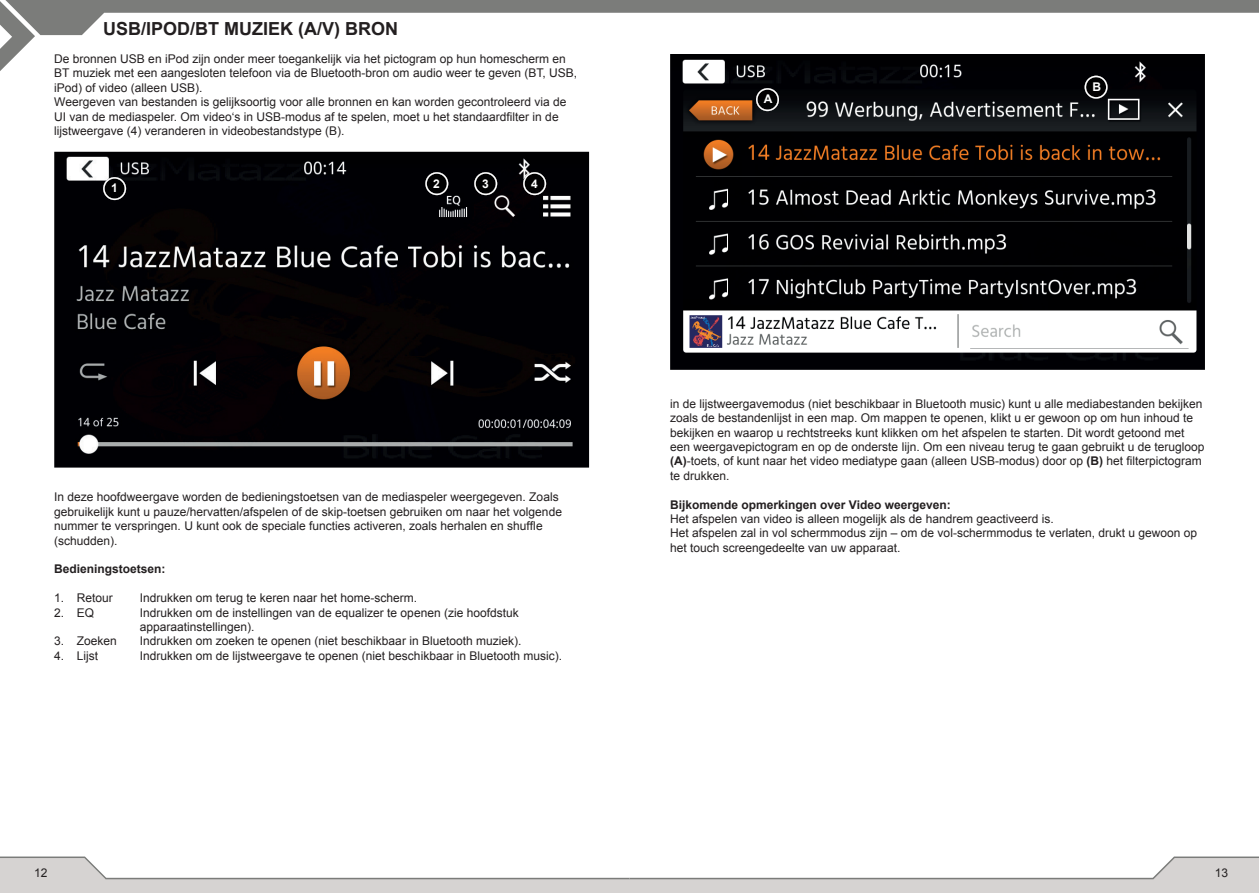
<style>
.page{position:relative;width:1259px;height:893px;background:#fff}
.page>*{position:absolute;margin:0;border:0;box-sizing:border-box;transform-origin:0 0}
.t1{font:700 18px "Arial";color:#231f20}
.t2{font:12px/14.4px "Arial";color:#231f20}
.t3{font:700 12px "Arial";color:#231f20}
.t4{font:700 12px "Arial";color:#fff}
.s1{font-weight:700}
</style>
<div class="page">
<div style="left:0;top:880px;width:1259px;height:13px;background:#d6d3d2"></div>
<svg style="left:0;top:856px;width:1259px;height:24px"></svg>
<svg style="left:0;top:0;width:1259px;height:71px"></svg>
<img style="left:54px;top:152px;width:535px;height:316px">
<img style="left:103px;top:177px;width:23px;height:23px">
<img style="left:104px;top:178px;width:21px;height:21px">
<div style="left:103px;top:177px;width:23px;height:23px;border:2px solid #fff;border-radius:50%"></div>
<img style="left:474px;top:172px;width:23px;height:23px">
<img style="left:475px;top:173px;width:21px;height:21px">
<div style="left:474px;top:172px;width:23px;height:23px;border:2px solid #fff;border-radius:50%"></div>
<img style="left:425px;top:172px;width:23px;height:23px">
<img style="left:426px;top:173px;width:21px;height:21px">
<div style="left:425px;top:172px;width:23px;height:23px;border:2px solid #fff;border-radius:50%"></div>
<img style="left:523px;top:172px;width:23px;height:23px">
<img style="left:524px;top:173px;width:21px;height:21px">
<div style="left:523px;top:172px;width:23px;height:23px;border:2px solid #fff;border-radius:50%"></div>
<img style="left:670px;top:54px;width:535px;height:316px">
<img style="left:756px;top:88px;width:23px;height:23px">
<img style="left:757px;top:89px;width:21px;height:21px">
<div style="left:756px;top:88px;width:23px;height:23px;border:2px solid #fff;border-radius:50%"></div>
<img style="left:1084px;top:76px;width:23px;height:23px">
<img style="left:1085px;top:76px;width:21px;height:22px">
<div style="left:1084px;top:76px;width:23px;height:23px;border:2px solid #fff;border-radius:50%"></div>
<h1 class="t1" style="left:103px;top:17px;width:297px">USB/IPOD/BT MUZIEK (A/V) BRON</h1>
<p class="t2" style="left:54px;top:52px;width:524px">De bronnen USB en iPod zijn onder meer toegankelijk via het pictogram op hun homescherm en BT muziek met een aangesloten telefoon via de Bluetooth-bron om audio weer te geven (BT, USB, iPod) of video (alleen USB).<br>Weergeven van bestanden is gelijksoortig voor alle bronnen en kan worden gecontroleerd via de UI van de mediaspeler. Om video‘s in USB-modus af te spelen, moet u het standaardfilter in de lijstweergave (4) veranderen in videobestandstype (B).</p>
<p class="t4" style="left:111px;top:180px;width:8px">1</p>
<p class="t4" style="left:433px;top:175px;width:8px">2</p>
<p class="t4" style="left:482px;top:175px;width:8px">3</p>
<p class="t4" style="left:531px;top:175px;width:8px">4</p>
<p class="t2" style="left:54px;top:490px;width:509px">In deze hoofdweergave worden de bedieningstoetsen van de mediaspeler weergegeven. Zoals gebruikelijk kunt u pauze/hervatten/afspelen of de skip-toetsen gebruiken om naar het volgende nummer te verspringen. U kunt ook de speciale functies activeren, zoals herhalen en shuffle (schudden).</p>
<p class="t3" style="left:54px;top:561px;width:113px">Bedieningstoetsen:</p>
<p class="t2" style="left:54px;top:591px;width:60px">1. Retour</p>
<p class="t2" style="left:140px;top:591px;width:279px">Indrukken om terug te keren naar het home-scherm.</p>
<p class="t2" style="left:54px;top:605px;width:41px">2. EQ</p>
<p class="t2" style="left:140px;top:605px;width:380px">Indrukken om de instellingen van de equalizer te openen (zie hoofdstuk apparaatinstellingen).</p>
<p class="t2" style="left:54px;top:634px;width:64px">3. Zoeken</p>
<p class="t2" style="left:140px;top:634px;width:383px">Indrukken om zoeken te openen (niet beschikbaar in Bluetooth muziek).</p>
<p class="t2" style="left:54px;top:648px;width:45px">4. Lijst</p>
<p class="t2" style="left:140px;top:648px;width:424px">Indrukken om de lijstweergave te openen (niet beschikbaar in Bluetooth music).</p>
<p class="t4" style="left:764px;top:91px;width:10px">A</p>
<p class="t4" style="left:1092px;top:79px;width:10px">B</p>
<p class="t2" style="left:670px;top:396px;width:536px">in de lijstweergavemodus (niet beschikbaar in Bluetooth music) kunt u alle mediabestanden bekijken zoals de bestandenlijst in een map. Om mappen te openen, klikt u er gewoon op om hun inhoud te bekijken en waarop u rechtstreeks kunt klikken om het afspelen te starten. Dit wordt getoond met een weergavepictogram en op de onderste lijn. Om een niveau terug te gaan gebruikt u de terugloop <span class="s1">(A)</span>-toets, of kunt naar het video mediatype gaan (alleen USB-modus) door op <span class="s1">(B)</span> het filterpictogram te drukken.</p>
<p class="t3" style="left:670px;top:496px;width:282px">Bijkomende opmerkingen over Video weergeven:</p>
<p class="t2" style="left:670px;top:512px;width:528px">Het afspelen van video is alleen mogelijk als de handrem geactiveerd is.<br>Het afspelen zal in vol schermmodus zijn – om de vol-schermmodus te verlaten, drukt u gewoon op het touch screengedeelte van uw apparaat.</p>
<p class="t2" style="left:34px;top:865px;width:15px">12</p>
<p class="t2" style="left:1214px;top:865px;width:15px">13</p>
</div>
